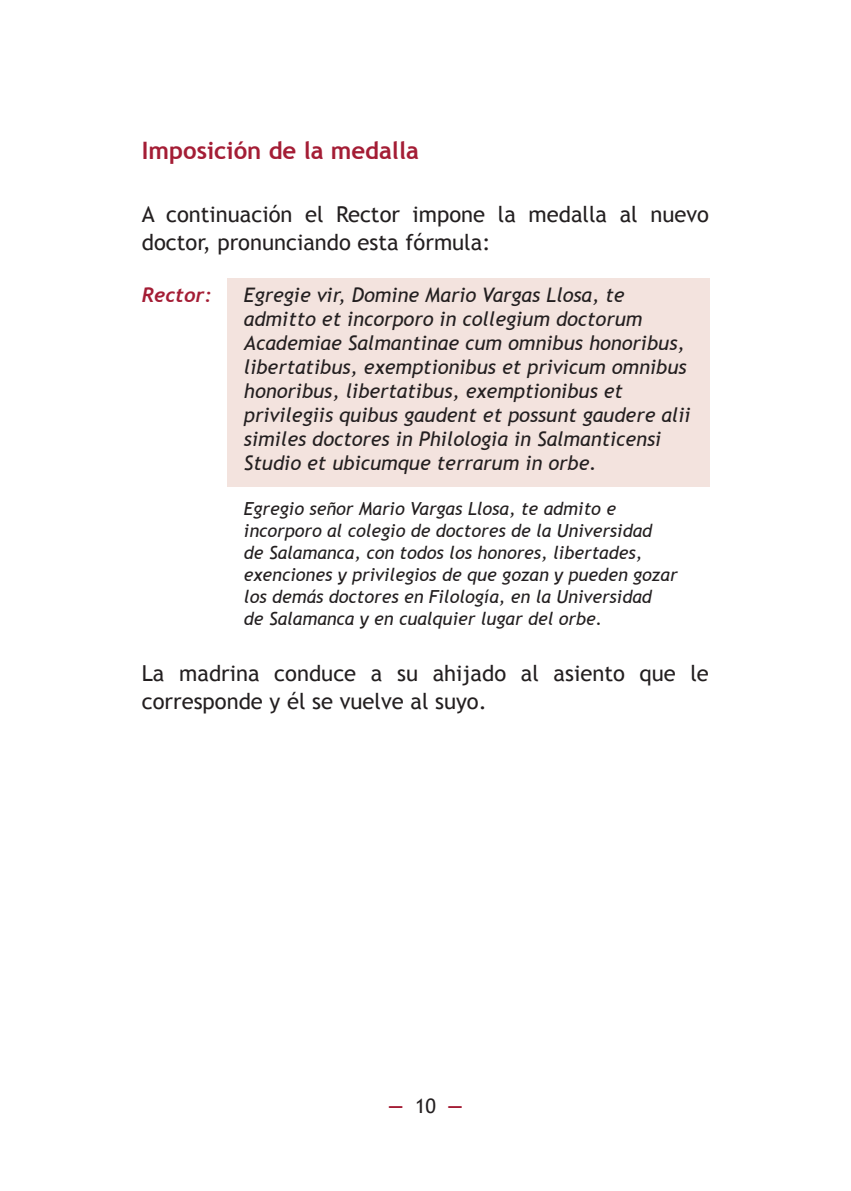
<style>
.page{position:relative;width:851px;height:1191px;background:#fff}
.page>*{position:absolute;margin:0;border:0;box-sizing:border-box;transform-origin:0 0}
.t1{font:700 24px "Trebuchet MS";color:#a41d35}
.t2{font:22px/28px "Trebuchet MS";color:#231f20}
.t3{font:italic 20px/24px "Trebuchet MS";color:#231f20}
.t4{font:italic 700 20px "Trebuchet";color:#a41d35}
.t5{font:700 20px "Trebuchet MS";color:#a41d35}
.t6{font:italic 18px/22px "Trebuchet MS";color:#231f20}
.s1{font-weight:400;color:#231f20}
</style>
<div class="page">
<div style="left:227px;top:278px;width:482px;height:208px;background:#f3e3de"></div>
<p class="t1" style="left:142px;top:137px;width:278px">Imposición de la medalla</p>
<p class="t2" style="left:142px;top:200px;width:568px">A continuación el Rector impone la medalla al nuevo doctor, pronunciando esta fórmula:</p>
<p class="t4" style="left:142px;top:283px;width:71px">Rector:</p>
<p class="t3" style="left:244px;top:283px;width:448px">Egregie vir, Domine Mario Vargas Llosa, te admitto et incorporo in collegium doctorum Academiae Salmantinae cum omnibus honoribus, libertatibus, exemptionibus et privicum omnibus honoribus, libertatibus, exemptionibus et privilegiis quibus gaudent et possunt gaudere alii similes doctores in Philologia in Salmanticensi Studio et ubicumque terrarum in orbe.</p>
<p class="t6" style="left:244px;top:497px;width:435px">Egregio señor Mario Vargas Llosa, te admito e incorporo al colegio de doctores de la Universidad<br>de Salamanca, con todos los honores, libertades, exenciones y privilegios de que gozan y pueden gozar los demás doctores en Filología, en la Universidad<br>de Salamanca y en cualquier lugar del orbe.</p>
<p class="t2" style="left:142px;top:659px;width:568px">La madrina conduce a su ahijado al asiento que le corresponde y él se vuelve al suyo.</p>
<p class="t5" style="left:388px;top:1094px;width:75px">— <span class="s1">10</span> —</p>
</div>
